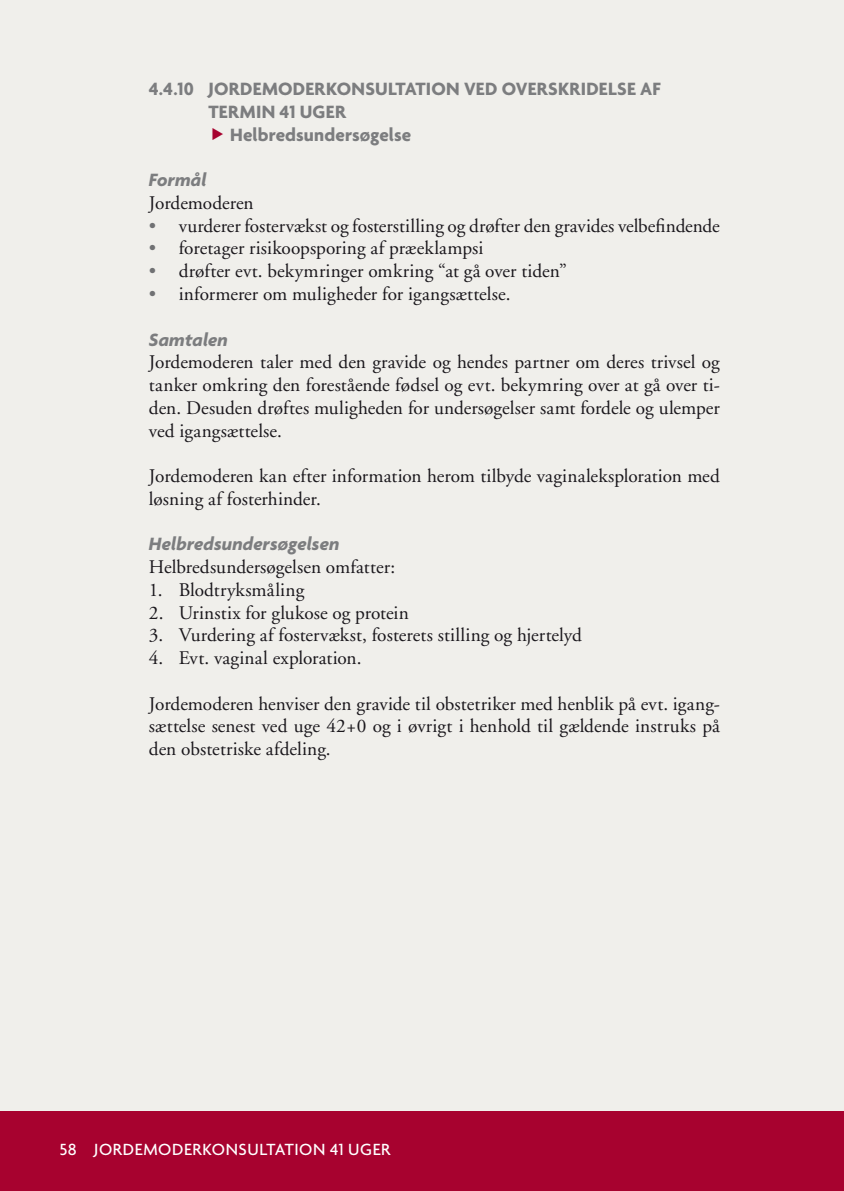
<style>
.page{position:relative;width:844px;height:1191px;background:#fff}
.page>*{position:absolute;margin:0;border:0;box-sizing:border-box;transform-origin:0 0}
.t1{font:19.25px/22.8px "Adobe Garamond";color:#1a171c;text-align:justify}
.t2{font:700 19.25px/22.8px "Agenda";letter-spacing:.005em;color:#7c7d7f}
.t3{font:italic 700 19.25px "Agenda";letter-spacing:.005em;color:#7c7d7f}
.t4{font:500 17.5px "Agenda";letter-spacing:.03em;color:#fff}
.s1{font-family:"Ding 2";font-weight:400;color:#a7022f}
.s2{color:#707173}
</style>
<div class="page">
<div style="left:0;top:0;width:843px;height:1191px;background:#f0efeb"></div>
<div style="left:0;top:1111px;width:843px;height:80px;background:#a7022f"></div>
<p class="t2" style="left:149px;top:77px;width:79px">4.4.10 JORDEMODERKONSU</p>
<p class="t2" style="left:388px;top:77px;width:50px">LTATION</p>
<p class="t2" style="left:464px;top:77px;width:12px">VED</p>
<p class="t2" style="left:501px;top:77px;width:12px">OVERSKRIDE</p>
<p class="t2" style="left:608px;top:77px;width:52px">LSE AF</p>
<p class="t2" style="left:208px;top:100px;width:23px">TERMIN</p>
<p class="t2" style="left:208px;top:100px;width:204px;text-indent:71px">41 UGER<br><span class="s1">Š</span> HELBREDSUNDERSØGELSE</p>
<p class="t3" style="left:149px;top:168px;width:59px">Formål</p>
<p class="t1" style="left:149px;top:192px;width:106px">Jordemoderen</p>
<p class="t1" style="left:149px;top:215px;width:572px"><span class="s2">•</span> vurderer fostervækst og fosterstilling og drøfter den gravides velbefindende</p>
<p class="t1" style="left:149px;top:237px;width:336px"><span class="s2">•</span> foretager risikoopsporing af præeklampsi</p>
<p class="t1" style="left:149px;top:260px;width:419px"><span class="s2">•</span> drøfter evt. bekymringer omkring “at gå over tiden”</p>
<p class="t1" style="left:149px;top:283px;width:363px"><span class="s2">•</span> informerer om muligheder for igangsættelse.</p>
<p class="t3" style="left:149px;top:327px;width:80px">Samtalen</p>
<p class="t1" style="left:149px;top:351px;width:572px">Jordemoderen taler med den gravide og hendes partner om deres trivsel og tanker omkring den forestående fødsel og evt. bekymring over at gå over ti&shy;den. Desuden drøftes muligheden for undersøgelser samt fordele og ulemper ved igangsættelse.</p>
<p class="t1" style="left:149px;top:465px;width:572px">Jordemoderen kan efter information herom tilbyde vaginaleksploration med løsning af fosterhinder.</p>
<p class="t3" style="left:149px;top:532px;width:192px">Helbredsundersøgelsen</p>
<p class="t1" style="left:149px;top:556px;width:248px">Helbredsundersøgelsen omfatter:</p>
<p class="t1" style="left:149px;top:579px;width:157px">1. Blodtryksmåling</p>
<p class="t1" style="left:149px;top:601px;width:261px">2. Urinstix for glukose og protein</p>
<p class="t1" style="left:149px;top:624px;width:434px">3. Vurdering af fostervækst, fosterets stilling og hjertelyd</p>
<p class="t1" style="left:149px;top:647px;width:214px">4. Evt. vaginal exploration.</p>
<p class="t1" style="left:149px;top:692px;width:572px">Jordemoderen henviser den gravide til obstetriker med henblik på evt. igang&shy;sættelse senest ved uge 42+0 og i øvrigt i henhold til gældende instruks på den obstetriske afdeling.</p>
<p class="t4" style="left:60px;top:1139px;width:52px">58 JORDEMODERKONSULTATION</p>
<p class="t4" style="left:330px;top:1139px;width:62px">41 UGER</p>
</div>
